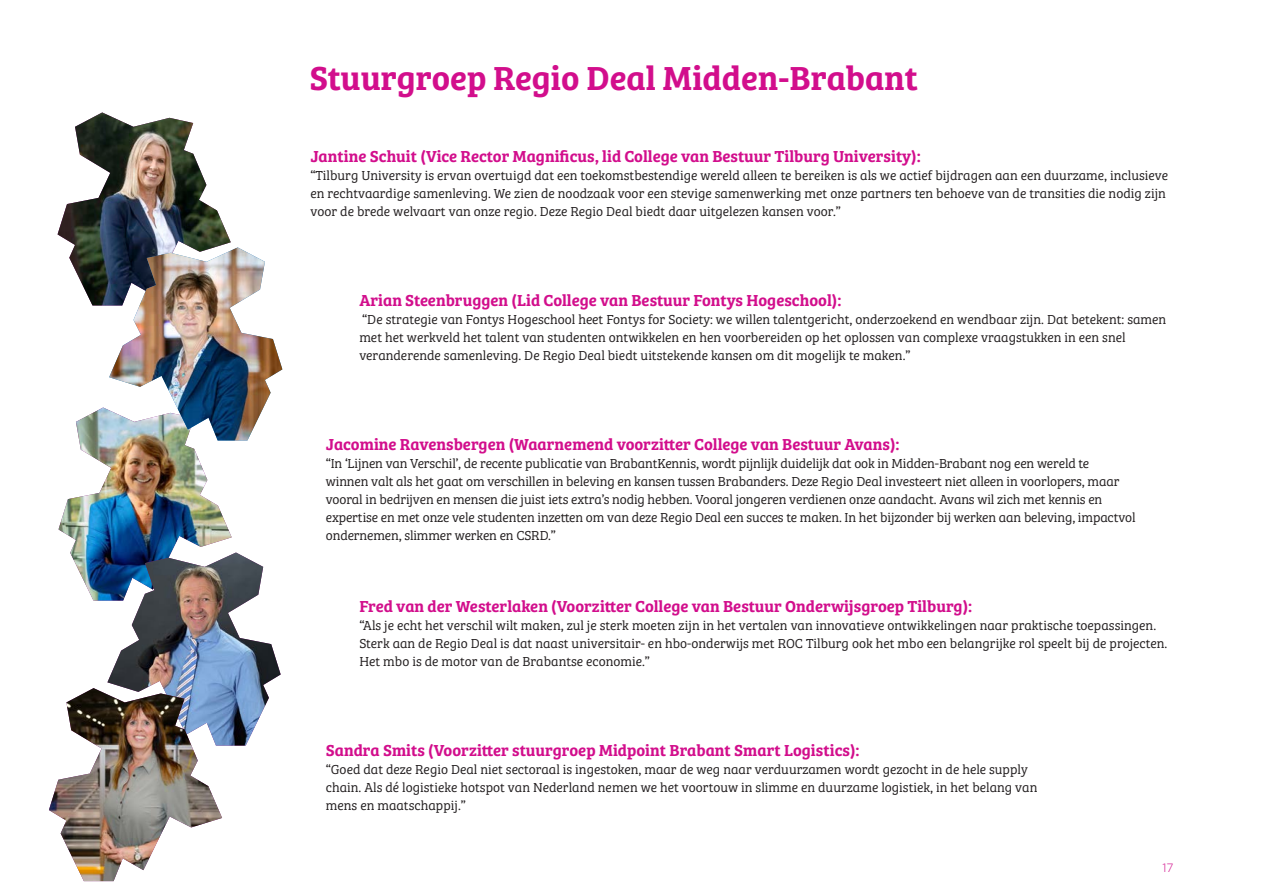
<style>
.page{position:relative;width:1263px;height:893px;background:#fff}
.page>*{position:absolute;margin:0;border:0;box-sizing:border-box;transform-origin:0 0}
.Bodytekst{font:34.5px "Bree Serif Sb";color:#d20e8c}
.Bodytekst-2{font:16.5px "Bree Serif Sb";color:#d20e8c}
.Bodytekst-3{font:13.5px/18px "Bree Serif Lt";color:#231f20}
.t1{font:300 12px "Gotham";color:#d10f8c}
</style>
<div class="page">
<img style="left:57px;top:112px;width:225px;height:634px">
<img style="left:49px;top:688px;width:173px;height:193px">
<p class="Bodytekst" style="left:309px;top:52px;width:610px">Stuurgroep Regio Deal Midden-Brabant</p>
<p class="Bodytekst-2" style="left:310px;top:144px;width:612px">Jantine Schuit (Vice Rector Magnificus, lid College van Bestuur Tilburg University):</p>
<p class="Bodytekst-3" style="left:310px;top:166px;width:859px">“Tilburg University is ervan overtuigd dat een toekomstbestendige wereld alleen te bereiken is als we actief bijdragen aan een duurzame, inclusieve en rechtvaardige samenleving. We zien de noodzaak voor een stevige samenwerking met onze partners ten behoeve van de transities die nodig zijn voor de brede welvaart van onze regio. Deze Regio Deal biedt daar uitgelezen kansen voor.”</p>
<p class="Bodytekst-2" style="left:359px;top:288px;width:484px">Arian Steenbruggen (Lid College van Bestuur Fontys Hogeschool):</p>
<p class="Bodytekst-3" style="left:359px;top:310px;width:808px">“De strategie van Fontys Hogeschool heet Fontys for Society: we willen talentgericht, onderzoekend en wendbaar zijn. Dat betekent: samen met het werkveld het talent van studenten ontwikkelen en hen voorbereiden op het oplossen van complexe vraagstukken in een snel veranderende samenleving. De Regio Deal biedt uitstekende kansen om dit mogelijk te maken.”</p>
<p class="Bodytekst-2" style="left:326px;top:432px;width:575px">Jacomine Ravensbergen (Waarnemend voorzitter College van Bestuur Avans):</p>
<p class="Bodytekst-3" style="left:326px;top:454px;width:811px">“In ‘Lijnen van Verschil’, de recente publicatie van BrabantKennis, wordt pijnlijk duidelijk dat ook in Midden-Brabant nog een wereld te<br>winnen valt als het gaat om verschillen in beleving en kansen tussen Brabanders. Deze Regio Deal investeert niet alleen in voorlopers, maar vooral in bedrijven en mensen die juist iets extra’s nodig hebben. Vooral jongeren verdienen onze aandacht. Avans wil zich met kennis en expertise en met onze vele studenten inzetten om van deze Regio Deal een succes te maken. In het bijzonder bij werken aan beleving, impactvol ondernemen, slimmer werken en CSRD.”</p>
<p class="Bodytekst-2" style="left:359px;top:594px;width:614px">Fred van der Westerlaken (Voorzitter College van Bestuur Onderwijsgroep Tilburg):</p>
<p class="Bodytekst-3" style="left:359px;top:616px;width:809px">“Als je echt het verschil wilt maken, zul je sterk moeten zijn in het vertalen van innovatieve ontwikkelingen naar praktische toepassingen.<br>Sterk aan de Regio Deal is dat naast universitair- en hbo-onderwijs met ROC Tilburg ook het mbo een belangrijke rol speelt bij de projecten.<br>Het mbo is de motor van de Brabantse economie.”</p>
<p class="Bodytekst-2" style="left:326px;top:738px;width:535px">Sandra Smits (Voorzitter stuurgroep Midpoint Brabant Smart Logistics):</p>
<p class="Bodytekst-3" style="left:326px;top:760px;width:713px">“Goed dat deze Regio Deal niet sectoraal is ingestoken, maar de weg naar verduurzamen wordt gezocht in de hele supply chain. Als dé logistieke hotspot van Nederland nemen we het voortouw in slimme en duurzame logistiek, in het belang van mens en maatschappij.”</p>
<p class="t1" style="left:1162px;top:860px;width:13px">17</p>
</div>
